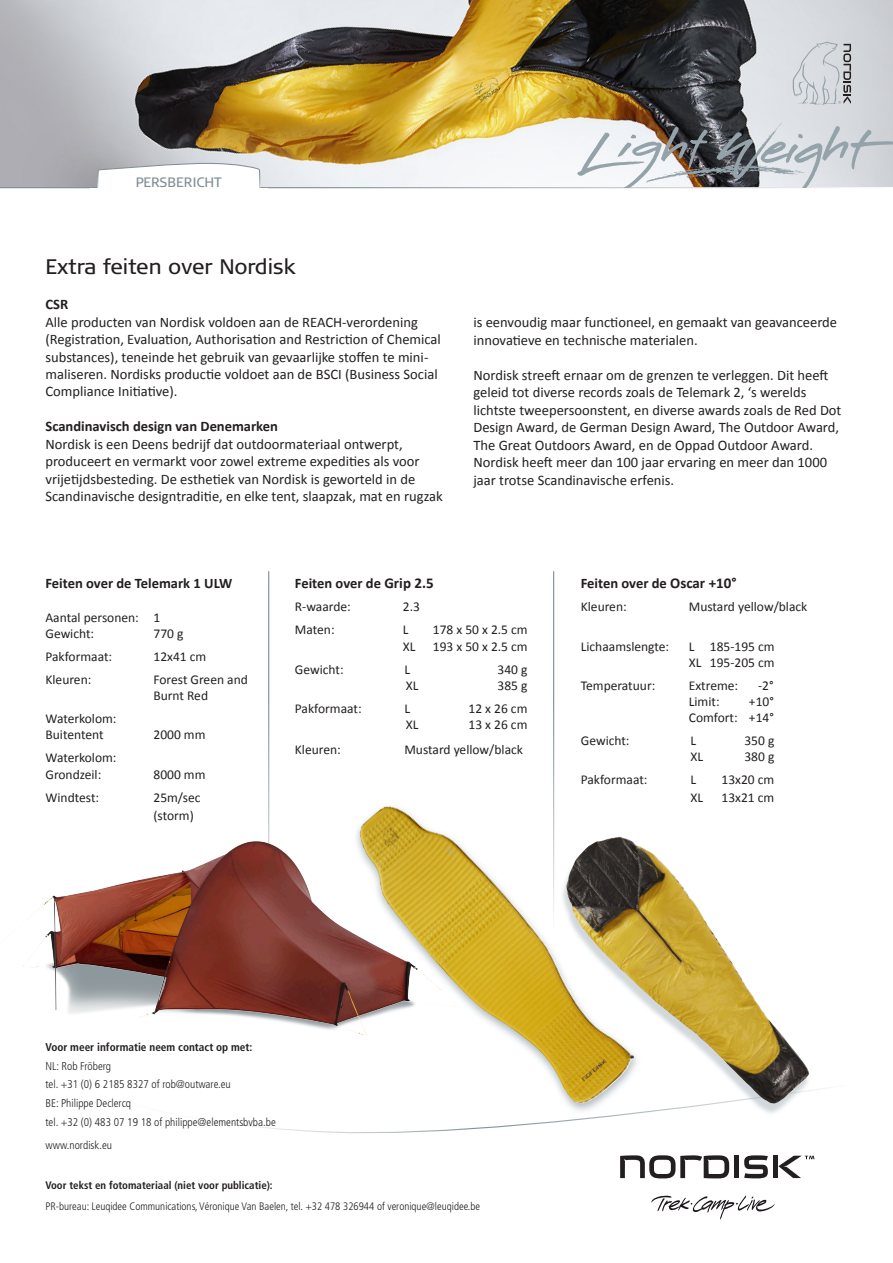
<style>
.page{position:relative;width:893px;height:1263px;background:#fff}
.page>*{position:absolute;margin:0;border:0;box-sizing:border-box;transform-origin:0 0}
.t1{font:21px "Signa Normal";color:#231f20}
.t2{font:14.55px/17.4px "Calibri";color:#231f20}
.t3{font:700 14.55px "Calibri";color:#231f20}
.t4{font:13.65px "Signa Normal";color:#828f96}
.t5{font:13.5px/16.2px "Calibri";color:#231f20}
.t6{font:300 condensed 11.25px "Frutiger";color:#231f20}
.t7{font:700 condensed 11.25px "Frutiger";color:#231f20}
.t8{font:300 condensed 10.8px "Frutiger";color:#231f20}
.t9{font:700 condensed 10.8px "Frutiger";color:#231f20}
.s1{font-size:15px}
</style>
<div class="page">
<img style="left:0;top:0;width:893px;height:187px">
<svg style="left:97px;top:104px;width:164px;height:84px"></svg>
<svg style="left:793px;top:42px;width:58px;height:63px;background:#c7cbd0"></svg>
<svg style="left:215px;top:1088px;width:610px;height:46px"></svg>
<svg style="left:651px;top:1196px;width:124px;height:23px"></svg>
<div style="left:734px;top:1156px;width:5px;height:22px;background:#231f20"></div>
<hr style="left:774px;top:1156px;width:4px;height:22px;background:#231f20">
<svg style="left:744px;top:1155px;width:24px;height:23px"></svg>
<svg style="left:620px;top:1155px;width:109px;height:23px"></svg>
<svg style="left:778px;top:1156px;width:36px;height:22px"></svg>
<div style="left:560px;top:840px;width:251px;height:276px;background:#94a2aa;opacity:.43"></div>
<img style="left:643px;top:840px;width:127px;height:263px">
<div style="left:352px;top:803px;width:291px;height:312px;background:#94a2aa;opacity:.75"></div>
<img style="left:360px;top:806px;width:275px;height:297px">
<svg style="left:577px;top:123px;width:316px;height:64px"></svg>
<img style="left:23px;top:829px;width:450px;height:231px">
<p class="t4" style="left:136px;top:175px;width:88px">PERSBERICHT</p>
<p class="t1" style="left:45px;top:255px;width:251px">Extra feiten over Nordisk</p>
<p class="t3" style="left:45px;top:295px;width:24px">CSR</p>
<p class="t2" style="left:45px;top:313px;width:397px">Alle producten van Nordisk voldoen aan de REACH-verordening (Registration, Evaluation, Authorisation and Restriction of Chemical substances), teneinde het gebruik van gevaarlijke stoffen te mini&shy;maliseren. Nordisks productie voldoet aan de BSCI (Business Social Compliance Initiative).</p>
<p class="t3" style="left:45px;top:417px;width:234px">Scandinavisch design van Denemarken</p>
<p class="t2" style="left:45px;top:435px;width:399px">Nordisk is een Deens bedrijf dat outdoormateriaal ontwerpt, produceert en vermarkt voor zowel extreme expedities als voor vrijetijdsbesteding. De esthetiek van Nordisk is geworteld in de Scandinavische designtraditie, en elke tent, slaapzak, mat en rugzak</p>
<p class="t2" style="left:473px;top:314px;width:365px">is eenvoudig maar functioneel, en gemaakt van geavanceerde innovatieve en technische materialen.</p>
<p class="t2" style="left:473px;top:366px;width:357px">Nordisk streeft ernaar om de grenzen te verleggen. Dit heeft geleid tot diverse records zoals de Telemark 2, ‘s werelds</p>
<p class="t2" style="left:473px;top:401px;width:370px">lichtste tweepersoonstent, en diverse awards zoals de Red Dot<br>Design Award, de German Design Award, The Outdoor Award,<br>The Great Outdoors Award, en de Oppad Outdoor Award.</p>
<p class="t2" style="left:473px;top:454px;width:355px">Nordisk heeft meer dan 100 jaar ervaring en meer dan 1000 jaar trotse Scandinavische erfenis.</p>
<p class="t3" style="left:45px;top:574px;width:188px">Feiten over de Telemark 1 ULW</p>
<p class="t5" style="left:45px;top:609px;width:116px">Aantal personen: 1</p>
<p class="t5" style="left:45px;top:625px;width:50px">Gewicht:</p>
<p class="t5" style="left:154px;top:625px;width:31px">770 g</p>
<p class="t5" style="left:45px;top:648px;width:68px">Pakformaat:</p>
<p class="t5" style="left:153px;top:648px;width:54px">12x41 cm</p>
<p class="t5" style="left:45px;top:671px;width:47px">Kleuren:</p>
<p class="t5" style="left:153px;top:671px;width:96px">Forest Green and<br>Burnt Red</p>
<p class="t5" style="left:45px;top:710px;width:73px">Waterkolom:<br>Buitentent</p>
<p class="t5" style="left:153px;top:727px;width:54px">2000 mm</p>
<p class="t5" style="left:45px;top:750px;width:73px">Waterkolom:<br>Grondzeil:</p>
<p class="t5" style="left:153px;top:766px;width:54px">8000 mm</p>
<p class="t5" style="left:45px;top:789px;width:55px">Windtest:</p>
<p class="t5" style="left:153px;top:788px;width:49px;line-height:18px">25m/sec (storm)</p>
<p class="t3" style="left:295px;top:574px;width:140px">Feiten over de <span class="s1">Grip 2.5</span></p>
<p class="t5" style="left:295px;top:599px;width:57px">R-waarde:</p>
<p class="t5" style="left:403px;top:599px;width:19px">2.3</p>
<p class="t5" style="left:295px;top:622px;width:41px">Maten:</p>
<p class="t5" style="left:403px;top:622px;width:7px">L</p>
<p class="t5" style="left:433px;top:622px;width:96px">178 x 50 x 2.5 cm</p>
<p class="t5" style="left:403px;top:638px;width:14px">XL</p>
<p class="t5" style="left:433px;top:638px;width:96px">193 x 50 x 2.5 cm</p>
<p class="t5" style="left:295px;top:661px;width:50px">Gewicht:</p>
<p class="t5" style="left:404px;top:661px;width:7px">L</p>
<p class="t5" style="left:497px;top:661px;width:31px">340 g</p>
<p class="t5" style="left:406px;top:677px;width:14px">XL</p>
<p class="t5" style="left:497px;top:677px;width:31px">385 g</p>
<p class="t5" style="left:295px;top:700px;width:68px">Pakformaat:</p>
<p class="t5" style="left:404px;top:700px;width:7px">L</p>
<p class="t5" style="left:469px;top:700px;width:60px">12 x 26 cm</p>
<p class="t5" style="left:406px;top:716px;width:14px">XL</p>
<p class="t5" style="left:469px;top:716px;width:60px">13 x 26 cm</p>
<p class="t5" style="left:295px;top:741px;width:47px">Kleuren:</p>
<p class="t5" style="left:404px;top:741px;width:120px">Mustard yellow/black</p>
<p class="t3" style="left:581px;top:574px;width:157px">Feiten over de <span class="s1">Oscar +10°</span></p>
<p class="t5" style="left:581px;top:599px;width:47px">Kleuren:</p>
<p class="t5" style="left:689px;top:599px;width:120px">Mustard yellow/black</p>
<p class="t5" style="left:581px;top:638px;width:90px">Lichaamslengte:</p>
<p class="t5" style="left:689px;top:638px;width:87px">L 185-195 cm<br>XL 195-205 cm</p>
<p class="t5" style="left:581px;top:677px;width:76px">Temperatuur:</p>
<p class="t5" style="left:689px;top:677px;width:51px">Extreme:</p>
<p class="t5" style="left:758px;top:677px;width:17px">-2°</p>
<p class="t5" style="left:689px;top:693px;width:32px">Limit:</p>
<p class="t5" style="left:689px;top:693px;width:87px;text-align:right">+10°<br>Comfort: +14°</p>
<p class="t5" style="left:581px;top:733px;width:50px">Gewicht:</p>
<p class="t5" style="left:690px;top:733px;width:7px">L</p>
<p class="t5" style="left:744px;top:733px;width:31px">350 g</p>
<p class="t5" style="left:690px;top:749px;width:14px">XL</p>
<p class="t5" style="left:744px;top:749px;width:31px">380 g</p>
<p class="t5" style="left:581px;top:772px;width:68px">Pakformaat:</p>
<p class="t5" style="left:690px;top:772px;width:7px">L</p>
<p class="t5" style="left:722px;top:772px;width:54px">13x20 cm</p>
<p class="t5" style="left:690px;top:790px;width:14px">XL</p>
<p class="t5" style="left:722px;top:790px;width:54px">13x21 cm</p>
<p class="t7" style="left:45px;top:1040px;width:208px">Voor meer informatie neem contact op met:</p>
<p class="t6" style="left:45px;top:1059px;width:67px">NL: Rob Fröberg</p>
<p class="t6" style="left:45px;top:1078px;width:187px">tel. +31 (0) 6 2185 8327 of rob@outware.eu</p>
<p class="t6" style="left:45px;top:1097px;width:87px">BE: Philippe Declercq</p>
<p class="t6" style="left:45px;top:1116px;width:232px">tel. +32 (0) 483 07 19 18 of philippe@elementsbvba.be</p>
<p class="t6" style="left:45px;top:1139px;width:68px">www.nordisk.eu</p>
<p class="t9" style="left:45px;top:1179px;width:229px">Voor tekst en fotomateriaal (niet voor publicatie):</p>
<p class="t8" style="left:45px;top:1200px;width:436px">PR-bureau: Leuqidee Communications, Véronique Van Baelen, tel. +32 478 326944 of veronique@leuqidee.be</p>
</div>
